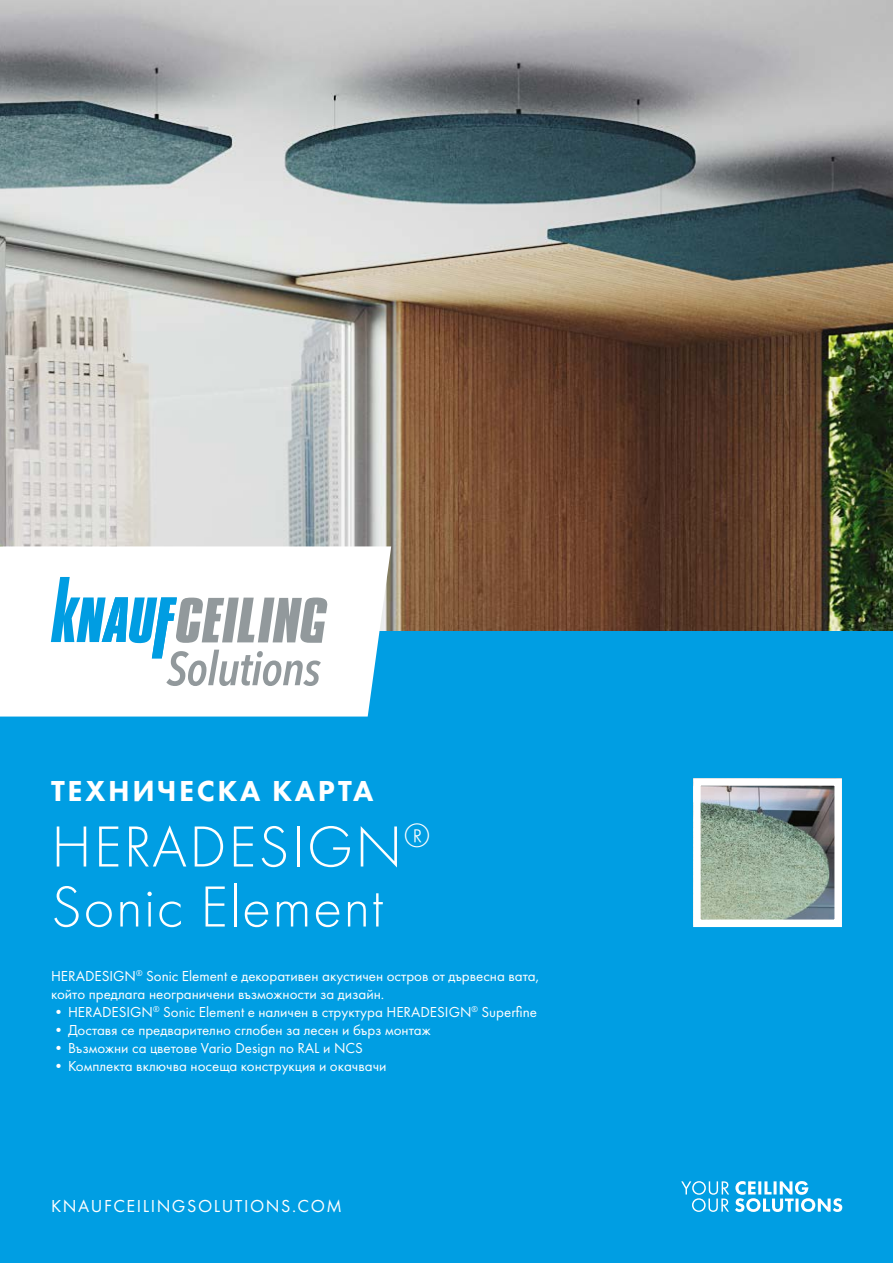
<style>
.page{position:relative;width:893px;height:1263px;background:#fff}
.page>*{position:absolute;margin:0;border:0;box-sizing:border-box;transform-origin:0 0}
.t1{font:300 60px "Futura PT";letter-spacing:.025em;color:#fff}
.t2{font:800 30px "Futura PT";letter-spacing:.085em;color:#fff}
.t3{font:18px "Futura PT";letter-spacing:.085em;color:#fff}
.t4{font:15px/18px "Futura PT";color:#fff}
</style>
<div class="page">
<img style="left:0;top:0;width:893px;height:631px">
<div style="left:0;top:631px;width:893px;height:632px;background:#009ee3"></div>
<svg style="left:681px;top:1181px;width:161px;height:31px"></svg>
<svg style="left:0;top:546px;width:391px;height:170px"></svg>
<svg style="left:51px;top:577px;width:276px;height:109px"></svg>
<img style="left:702px;top:787px;width:131px;height:131px">
<div style="left:693px;top:778px;width:149px;height:149px;border:8px solid #fff"></div>
<p class="t2" style="left:51px;top:772px;width:324px">ТЕХНИЧЕСКА КАРТА</p>
<p class="t1" style="left:51px;top:812px;width:380px">HERADESIGN<sup>®</sup></p>
<p class="t1" style="left:51px;top:872px;width:334px">Sonic Element</p>
<p class="t4" style="left:51px;top:967px;width:490px">HERADESIGN<sup>®</sup> Sonic Element е декоративен акустичен остров от дървесна вата, който предлага неограничени възможности за дизайн.</p>
<p class="t4" style="left:51px;top:1003px;width:487px">•HERADESIGN<sup>®</sup> Sonic Element е наличен в структура HERADESIGN<sup>®</sup> Superfine</p>
<p class="t4" style="left:51px;top:1021px;width:381px">•Доставя се предварително сглобен за лесен и бърз монтаж</p>
<p class="t4" style="left:51px;top:1039px;width:313px">•Възможни са цветове Vario Design по RAL и NCS</p>
<p class="t4" style="left:51px;top:1057px;width:337px">•Комплекта включва носеща конструкция и окачвачи</p>
<p class="t3" style="left:51px;top:1195px;width:292px">KNAUFCEILINGSOLUTIONS.COM</p>
</div>
